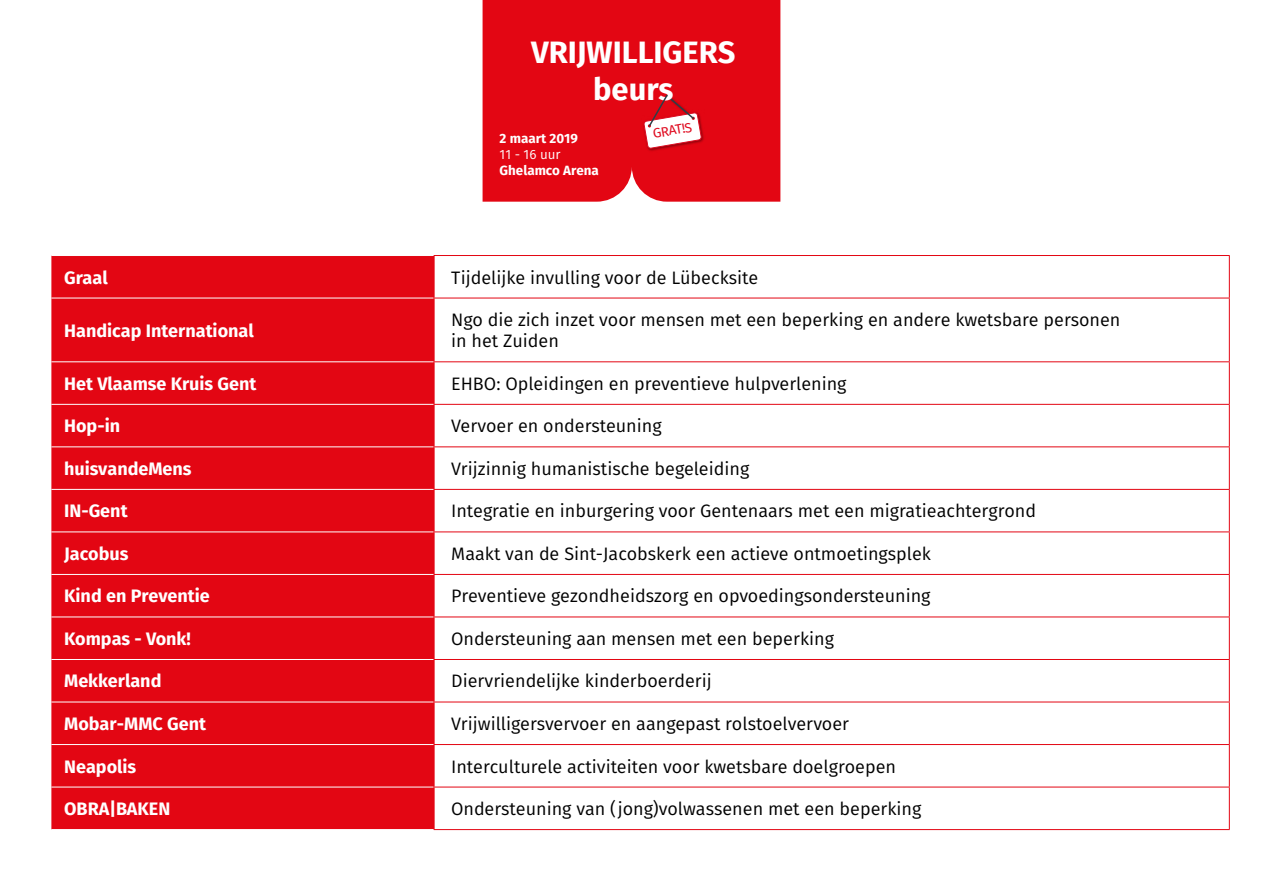
<style>
.page{position:relative;width:1263px;height:893px;background:#fff}
.page>*{position:absolute;margin:0;border:0;box-sizing:border-box;transform-origin:0 0}
.t1{font:700 30.9px/37px "Fira Sans";color:#fff;text-align:center}
.t2{font:18px/21.6px "Fira Sans";color:#000}
.t3{font:700 18px "Fira Sans";color:#fff}
.t4{font:13.5px "Fira Sans";color:#df0a1f}
.t5{font:700 13.35px "Fira Sans";color:#fff}
.t6{font:13.35px "Fira Sans";color:#fff}
</style>
<div class="page">
<div style="left:51px;top:256px;width:383px;height:573px;background:#e30613"></div>
<svg style="left:435px;top:256px;width:794px;height:573px"></svg>
<hr style="left:51px;top:298px;width:383px;height:1px;background:#fff">
<hr style="left:51px;top:361px;width:383px;height:1px;background:#fff">
<hr style="left:51px;top:404px;width:383px;height:1px;background:#fff">
<hr style="left:51px;top:446px;width:383px;height:1px;background:#fff">
<hr style="left:51px;top:489px;width:383px;height:1px;background:#fff">
<hr style="left:51px;top:531px;width:383px;height:1px;background:#fff">
<hr style="left:51px;top:574px;width:383px;height:1px;background:#fff">
<hr style="left:51px;top:617px;width:383px;height:1px;background:#fff">
<hr style="left:51px;top:659px;width:383px;height:1px;background:#fff">
<hr style="left:51px;top:702px;width:383px;height:1px;background:#fff">
<hr style="left:51px;top:744px;width:383px;height:1px;background:#fff">
<hr style="left:51px;top:787px;width:383px;height:1px;background:#fff">
<hr style="left:434px;top:255px;width:796px;height:1px;background:#e30613">
<hr style="left:434px;top:256px;width:1px;height:42px;background:#e30613">
<hr style="left:1229px;top:256px;width:1px;height:42px;background:#e30613">
<hr style="left:434px;top:298px;width:796px;height:1px;background:#e30613">
<hr style="left:434px;top:298px;width:1px;height:63px;background:#e30613">
<hr style="left:1229px;top:298px;width:1px;height:63px;background:#e30613">
<hr style="left:434px;top:361px;width:796px;height:1px;background:#e30613">
<hr style="left:434px;top:362px;width:1px;height:42px;background:#e30613">
<hr style="left:1229px;top:362px;width:1px;height:42px;background:#e30613">
<hr style="left:434px;top:404px;width:796px;height:1px;background:#e30613">
<hr style="left:434px;top:405px;width:1px;height:41px;background:#e30613">
<hr style="left:1229px;top:405px;width:1px;height:41px;background:#e30613">
<hr style="left:434px;top:446px;width:796px;height:1px;background:#e30613">
<hr style="left:434px;top:447px;width:1px;height:42px;background:#e30613">
<hr style="left:1229px;top:447px;width:1px;height:42px;background:#e30613">
<hr style="left:434px;top:489px;width:796px;height:1px;background:#e30613">
<hr style="left:434px;top:490px;width:1px;height:41px;background:#e30613">
<hr style="left:1229px;top:490px;width:1px;height:41px;background:#e30613">
<hr style="left:434px;top:531px;width:796px;height:1px;background:#e30613">
<hr style="left:434px;top:532px;width:1px;height:42px;background:#e30613">
<hr style="left:1229px;top:532px;width:1px;height:42px;background:#e30613">
<hr style="left:434px;top:574px;width:796px;height:1px;background:#e30613">
<hr style="left:434px;top:575px;width:1px;height:42px;background:#e30613">
<hr style="left:1229px;top:575px;width:1px;height:42px;background:#e30613">
<hr style="left:434px;top:617px;width:796px;height:1px;background:#e30613">
<hr style="left:434px;top:617px;width:1px;height:42px;background:#e30613">
<hr style="left:1229px;top:617px;width:1px;height:42px;background:#e30613">
<hr style="left:434px;top:659px;width:796px;height:1px;background:#e30613">
<hr style="left:434px;top:660px;width:1px;height:42px;background:#e30613">
<hr style="left:1229px;top:660px;width:1px;height:42px;background:#e30613">
<hr style="left:434px;top:702px;width:796px;height:1px;background:#e30613">
<hr style="left:434px;top:702px;width:1px;height:42px;background:#e30613">
<hr style="left:1229px;top:702px;width:1px;height:42px;background:#e30613">
<hr style="left:434px;top:744px;width:796px;height:1px;background:#e30613">
<hr style="left:434px;top:745px;width:1px;height:42px;background:#e30613">
<hr style="left:1229px;top:745px;width:1px;height:42px;background:#e30613">
<hr style="left:434px;top:787px;width:796px;height:1px;background:#e30613">
<hr style="left:434px;top:787px;width:1px;height:42px;background:#e30613">
<hr style="left:1229px;top:787px;width:1px;height:42px;background:#e30613">
<hr style="left:434px;top:829px;width:796px;height:1px;background:#e30613">
<div style="left:483px;top:0;width:297px;height:202px;background:#e30613"></div>
<div style="left:529px;top:0;width:207px;height:166px;background:#e30613"></div>
<img style="left:648px;top:129px;width:56px;height:22px">
<svg style="left:643px;top:94px;width:59px;height:55px"></svg>
<h1 class="t1" style="left:531px;top:33px;width:206px">VRIJWILLIGERS beurs</h1>
<p class="t5" style="left:500px;top:129px;width:80px">2 maart 2019</p>
<p class="t6" style="left:500px;top:145px;width:63px">11 - 16 uur</p>
<p class="t5" style="left:500px;top:161px;width:101px">Ghelamco Arena</p>
<p class="t4" style="left:651px;top:124px;width:41px;rotate:-10deg">GRAT!S</p>
<p class="t3" style="left:64px;top:265px;width:45px">Graal</p>
<p class="t2" style="left:451px;top:266px;width:309px">Tijdelijke invulling voor de Lübecksite</p>
<p class="t3" style="left:64px;top:318px;width:191px">Handicap International</p>
<p class="t2" style="left:451px;top:309px;width:671px">Ngo die zich inzet voor mensen met een beperking en andere kwetsbare personen in het Zuiden</p>
<p class="t3" style="left:64px;top:371px;width:194px">Het Vlaamse Kruis Gent</p>
<p class="t2" style="left:451px;top:373px;width:397px">EHBO: Opleidingen en preventieve hulpverlening</p>
<p class="t3" style="left:64px;top:413px;width:58px">Hop-in</p>
<p class="t2" style="left:451px;top:415px;width:212px">Vervoer en ondersteuning</p>
<p class="t3" style="left:64px;top:456px;width:129px">huisvandeMens</p>
<p class="t2" style="left:451px;top:458px;width:300px">Vrijzinnig humanistische begeleiding</p>
<p class="t3" style="left:64px;top:498px;width:65px">IN-Gent</p>
<p class="t2" style="left:451px;top:500px;width:586px">Integratie en inburgering voor Gentenaars met een migratieachtergrond</p>
<p class="t3" style="left:64px;top:541px;width:66px">Jacobus</p>
<p class="t2" style="left:451px;top:543px;width:481px">Maakt van de Sint-Jacobskerk een actieve ontmoetingsplek</p>
<p class="t3" style="left:64px;top:583px;width:147px">Kind en Preventie</p>
<p class="t2" style="left:451px;top:585px;width:481px">Preventieve gezondheidszorg en opvoedingsondersteuning</p>
<p class="t3" style="left:64px;top:626px;width:128px">Kompas - Vonk!</p>
<p class="t2" style="left:451px;top:628px;width:384px">Ondersteuning aan mensen met een beperking</p>
<p class="t3" style="left:64px;top:669px;width:99px">Mekkerland</p>
<p class="t2" style="left:451px;top:670px;width:262px">Diervriendelijke kinderboerderij</p>
<p class="t3" style="left:64px;top:711px;width:143px">Mobar-MMC Gent</p>
<p class="t2" style="left:451px;top:713px;width:399px">Vrijwilligersvervoer en aangepast rolstoelvervoer</p>
<p class="t3" style="left:64px;top:754px;width:74px">Neapolis</p>
<p class="t2" style="left:451px;top:755px;width:446px">Interculturele activiteiten voor kwetsbare doelgroepen</p>
<p class="t3" style="left:64px;top:796px;width:108px">OBRA|BAKEN</p>
<p class="t2" style="left:451px;top:798px;width:472px">Ondersteuning van (jong)volwassenen met een beperking</p>
</div>
